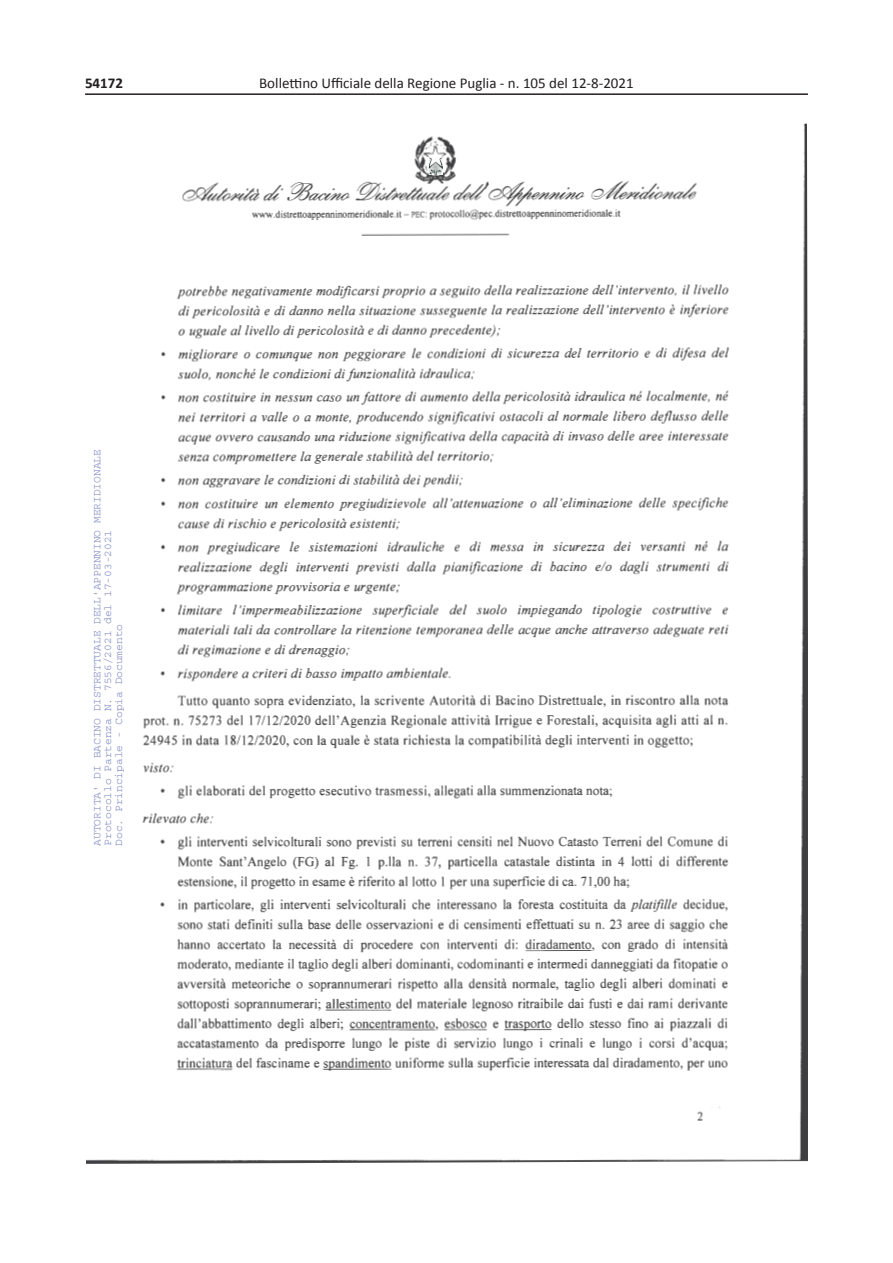
<style>
.page{position:relative;width:893px;height:1263px;background:#fff}
.page>*{position:absolute;margin:0;border:0;box-sizing:border-box;transform-origin:0 0}
.t1{font:15px "Calibri";color:#231f20}
.t2{font:700 15px "Calibri";color:#231f20}
.t3{font:10.95px/10.9px "Courier Std";color:#8992c8}
</style>
<div class="page">
<hr style="left:85px;top:93px;width:723px;height:2px;background:#231f20">
<img style="left:86px;top:124px;width:722px;height:1040px">
<img style="left:429px;top:158px;width:14px;height:17px">
<img style="left:94px;top:450px;width:6px;height:396px">
<img style="left:104px;top:531px;width:9px;height:314px">
<img style="left:115px;top:624px;width:9px;height:221px">
<h1 class="t2" style="left:85px;top:72px;width:40px">54172</h1>
<h1 class="t1" style="left:259px;top:74px;width:376px">Bollettino Ufficiale della Regione Puglia - n. 105 del 12-8-2021</h1>
<p class="t3" style="left:92px;top:846px;width:398px;rotate:-90deg">AUTORITA' DI BACINO DISTRETTUALE DELL'APPENNINO MERIDIONALE<br>Protocollo Partenza N. 7556/2021 del 17-03-2021<br>Doc. Principale - Copia Documento</p>
</div>
